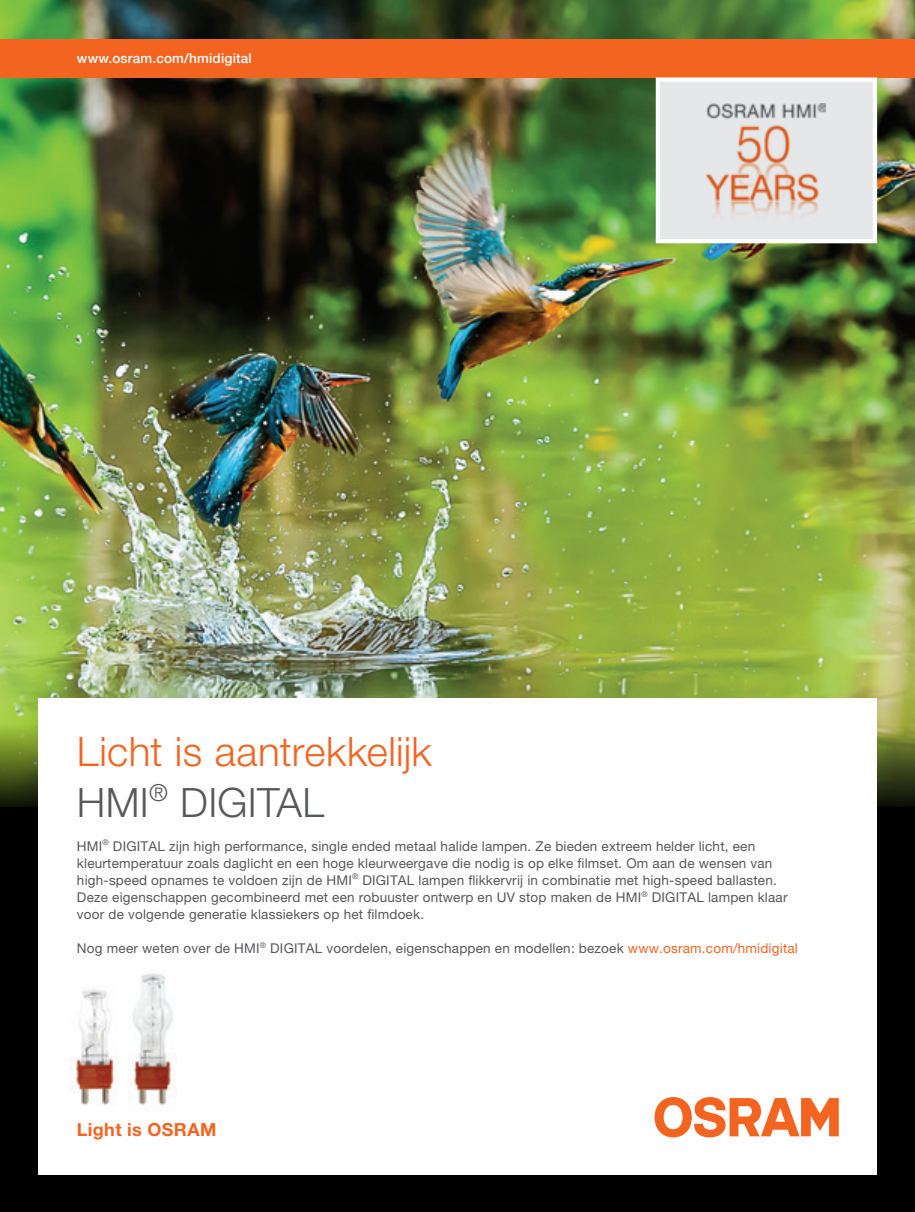
<style>
.page{position:relative;width:915px;height:1212px;background:#fff}
.page>*{position:absolute;margin:0;border:0;box-sizing:border-box;transform-origin:0 0}
.t1{font:300 40.5px/51px "Helvetica Neue LT Pro";letter-spacing:.005em;color:#f36421}
.t2{font:700 18px "Helvetica Neue LT Pro";letter-spacing:.02em;color:#f36421}
.t3{font:13.5px/17px "Helvetica Neue LT Pro";letter-spacing:.015em;color:#57585a}
.t4{font:500 13.5px "Helvetica Neue LT Pro";letter-spacing:.015em;color:#fff}
.s1{color:#57585a}
.s2{color:#f36421}
</style>
<div class="page">
<img style="left:0;top:0;width:914px;height:698px">
<div style="left:0;top:808px;width:914px;height:404px;background:#000"></div>
<svg style="left:0;top:698px;width:914px;height:117px;background:#647330"></svg>
<div style="left:0;top:39px;width:914px;height:38px;background:#f36421"></div>
<div style="left:39px;top:698px;width:837px;height:476px;background:#fff"></div>
<svg style="left:654px;top:1097px;width:184px;height:40px"></svg>
<img style="left:38px;top:974px;width:79px;height:139px">
<img style="left:128px;top:973px;width:48px;height:133px">
<div style="left:657px;top:80px;width:217px;height:161px;background:#e6e7e9"></div>
<img style="left:706px;top:104px;width:119px;height:113px">
<div style="left:655px;top:77px;width:221px;height:166px;border:4px solid #fff"></div>
<p class="t4" style="left:77px;top:50px;width:176px">www.osram.com/hmidigital</p>
<p class="t1" style="left:77px;top:725px;width:356px">Licht is aantrekkelijk<br><span class="s1">HMI</span><sup>®</sup> <span class="s1">DIGITAL</span></p>
<p class="t3" style="left:77px;top:837px;width:711px">HMI<sup>®</sup> DIGITAL zijn high performance, single ended metaal halide lampen. Ze bieden extreem helder licht, een kleurtemperatuur zoals daglicht en een hoge kleurweergave die nodig is op elke filmset. Om aan de wensen van high-speed opnames te voldoen zijn de HMI<sup>®</sup> DIGITAL lampen flikkervrij in combinatie met high-speed ballasten.<br>Deze eigenschappen gecombineerd met een robuuster ontwerp en UV stop maken de HMI<sup>®</sup> DIGITAL lampen klaar voor de volgende generatie klassiekers op het filmdoek.</p>
<p class="t3" style="left:77px;top:939px;width:722px">Nog meer weten over de HMI<sup>®</sup> DIGITAL voordelen, eigenschappen en modellen: bezoek <span class="s2">www.osram.com/hmidigital</span></p>
<p class="t2" style="left:77px;top:1119px;width:141px">Light is OSRAM</p>
</div>
